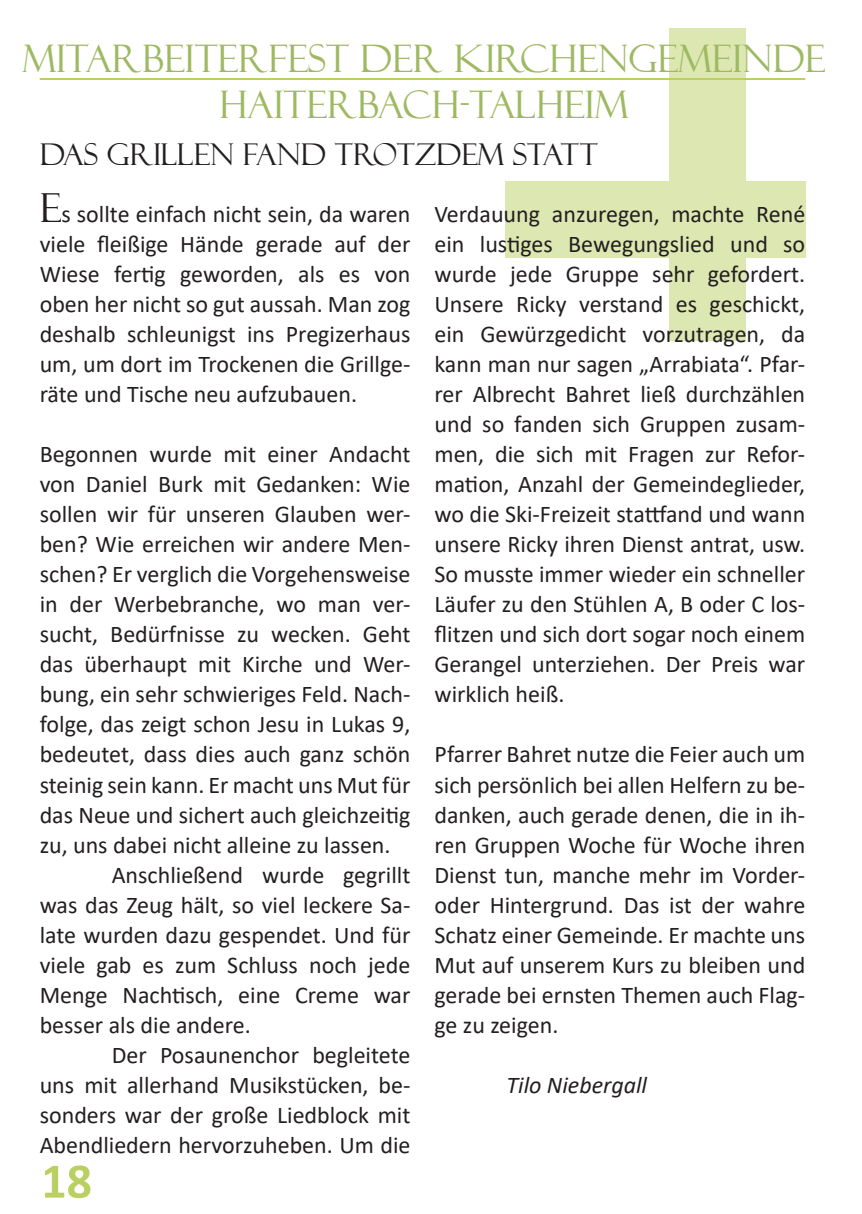
<style>
.page{position:relative;width:862px;height:1214px;background:#fff}
.page>*{position:absolute;margin:0;border:0;box-sizing:border-box;transform-origin:0 0}
.t1{font:700 50px "Calibri";color:#bbd063}
.t2{font:40px "Felix Titling";color:#231f20}
.t3{font:38px/45.6px "Felix Titling";color:#9eb962;text-align:center}
.t4{font:30px "Felix Titling";color:#231f20}
.t5{font:24px/30px "Calibri";color:#231f20;text-align:justify}
.t6{font:italic 24px "Calibri";color:#231f20}
</style>
<div class="page">
<hr style="left:40px;top:78px;width:765px;height:2px;background:#bbd063">
<div style="left:669px;top:28px;width:77px;height:312px;background:#dde7b1"></div>
<div style="left:505px;top:181px;width:300px;height:77px;background:#dde7b1"></div>
<h3 class="t3" style="left:22px;top:36px;width:804px">MITARBEITERFEST DER KIRCHENGEMEINDE<br>HAITERBACH-TALHEIM</h3>
<p class="t4" style="left:40px;top:137px;width:560px">DAS GRILLEN FAND TROTZDEM STATT</p>
<h2 class="t2" style="left:40px;top:185px;width:21px">E</h2>
<p class="t5" style="left:434px;top:198px;width:372px">Verdauung anzuregen, machte René ein lustiges Bewegungslied und so wurde jede Gruppe sehr gefordert.<br>Unsere Ricky verstand es geschickt, ein Gewürzgedicht vorzutragen, da kann man nur sagen „Arrabiata“. Pfar&shy;rer Albrecht Bahret ließ durchzählen und so fanden sich Gruppen zusam&shy;men, die sich mit Fragen zur Refor&shy;mation, Anzahl der Gemeindeglieder, wo die Ski-Freizeit stattfand und wann unsere Ricky ihren Dienst antrat, usw.<br>So musste immer wieder ein schneller Läufer zu den Stühlen A, B oder C los&shy;flitzen und sich dort sogar noch einem Gerangel unterziehen. Der Preis war wirklich heiß.</p>
<p class="t5" style="left:40px;top:198px;width:372px;text-indent:22px">s sollte einfach nicht sein, da waren viele fleißige Hände gerade auf der Wiese fertig geworden, als es von oben her nicht so gut aussah. Man zog deshalb schleunigst ins Pregizerhaus um, um dort im Trockenen die Grillge&shy;räte und Tische neu aufzubauen.</p>
<p class="t5" style="left:40px;top:438px;width:372px">Begonnen wurde mit einer Andacht</p>
<p class="t5" style="left:40px;top:468px;width:372px">von Daniel Burk mit Gedanken: Wie</p>
<p class="t5" style="left:40px;top:498px;width:372px">sollen wir für unseren Glauben wer-</p>
<p class="t5" style="left:40px;top:528px;width:372px">ben? Wie erreichen wir andere Men-</p>
<p class="t5" style="left:40px;top:558px;width:372px">schen? Er verglich die Vorgehensweise</p>
<p class="t5" style="left:40px;top:588px;width:372px">in der Werbebranche, wo man ver-</p>
<p class="t5" style="left:40px;top:618px;width:372px">sucht, Bedürfnisse zu wecken. Geht</p>
<p class="t5" style="left:40px;top:648px;width:372px">das überhaupt mit Kirche und Wer-</p>
<p class="t5" style="left:40px;top:678px;width:372px">bung, ein sehr schwieriges Feld. Nach-</p>
<p class="t5" style="left:40px;top:708px;width:372px">folge, das zeigt schon Jesu in Lukas 9,</p>
<p class="t5" style="left:40px;top:738px;width:372px">bedeutet, dass dies auch ganz schön</p>
<p class="t5" style="left:40px;top:768px;width:372px">steinig sein kann. Er macht uns Mut für</p>
<p class="t5" style="left:40px;top:798px;width:372px">das Neue und sichert auch gleichzeitig</p>
<p class="t5" style="left:40px;top:828px;width:352px">zu, uns dabei nicht alleine zu lassen.</p>
<p class="t5" style="left:112px;top:858px;width:300px">Anschließend wurde gegrillt</p>
<p class="t5" style="left:40px;top:888px;width:372px">was das Zeug hält, so viel leckere Sa-</p>
<p class="t5" style="left:40px;top:918px;width:372px">late wurden dazu gespendet. Und für</p>
<p class="t5" style="left:40px;top:948px;width:372px">viele gab es zum Schluss noch jede</p>
<p class="t5" style="left:40px;top:978px;width:372px">Menge Nachtisch, eine Creme war</p>
<p class="t5" style="left:40px;top:1008px;width:213px">besser als die andere.</p>
<p class="t5" style="left:112px;top:1038px;width:300px">Der Posaunenchor begleitete</p>
<p class="t5" style="left:40px;top:1068px;width:372px">uns mit allerhand Musikstücken, be-</p>
<p class="t5" style="left:40px;top:1098px;width:372px">sonders war der große Liedblock mit</p>
<p class="t5" style="left:40px;top:1128px;width:372px">Abendliedern hervorzuheben. Um die</p>
<p class="t5" style="left:434px;top:738px;width:372px">Pfarrer Bahret nutze die Feier auch um sich persönlich bei allen Helfern zu be&shy;danken, auch gerade denen, die in ih&shy;ren Gruppen Woche für Woche ihren Dienst tun, manche mehr im Vorder&shy;oder Hintergrund. Das ist der wahre Schatz einer Gemeinde. Er machte uns Mut auf unserem Kurs zu bleiben und gerade bei ernsten Themen auch Flag&shy;ge zu zeigen.</p>
<p class="t6" style="left:506px;top:1067px;width:142px">Tilo Niebergall</p>
<h1 class="t1" style="left:41px;top:1145px;width:52px">18</h1>
</div>
